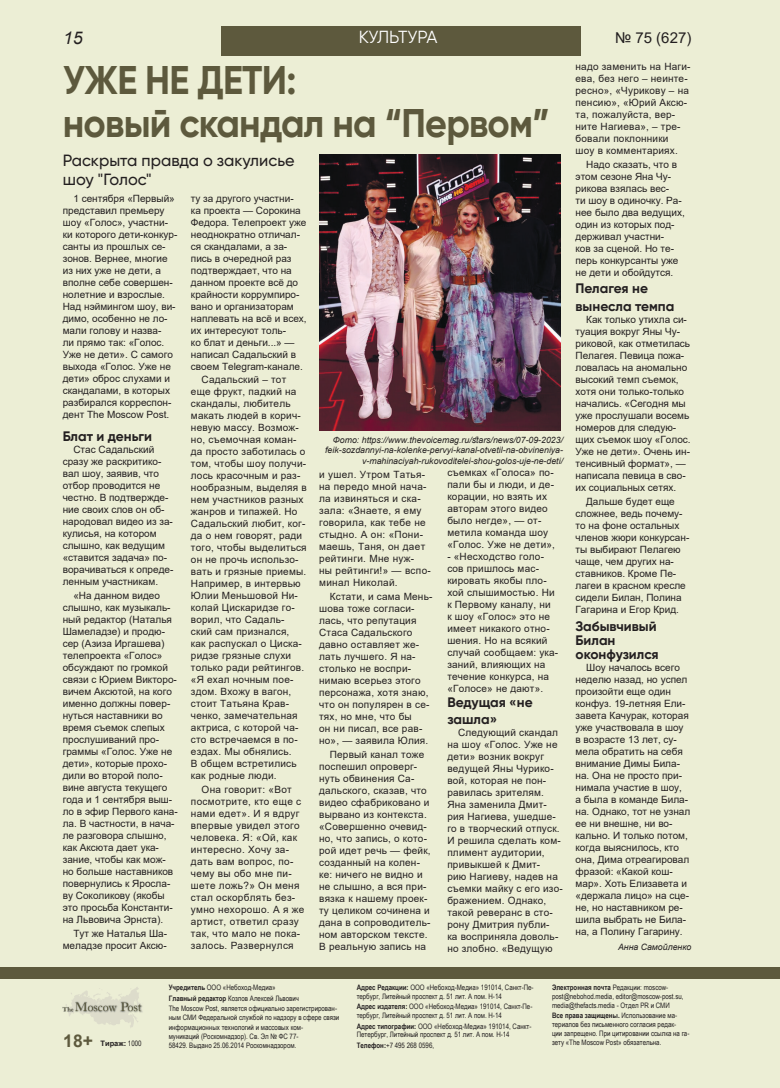
<style>
.page{position:relative;width:780px;height:1088px;background:#eceed5}
.page>*{position:absolute;margin:0;border:0;box-sizing:border-box;transform-origin:0 0}
.заголовок{font:700 40px/43.8px "Gilroy";letter-spacing:-.02em;color:#5d593d;scale:.94 1}
.одзаголовок{font:17.5px "Gilroy";letter-spacing:-.02em;color:#fff}
.t1{font:700 17.5px "Arial";color:#5d593d}
.t2{font:italic 17.5px "Arial";color:#231f20}
.врезка{font:500 16.25px/19.5px "Gilroy";color:#231f20}
.t3{font:15px "Arial";color:#231f20}
.анонс{font:700 13.75px/17.5px "Gilroy";color:#231f20}
.text{font:10px/12px "Arial";color:#231f20}
.text-2{font:10px/12px "Arial";letter-spacing:.02em;color:#231f20}
.text-3{font:10px/12px "Arial";letter-spacing:.03em;color:#231f20}
.подпись_фото{font:italic 8.75px/10.5px "Arial";color:#231f20;text-align:right}
.t4{font:7.5px/8.8px "Arial Narrow";color:#231f20}
.t5{font:700 7.5px "Arial";color:#231f20}
.s1{font-weight:700}
.s2{font-family:"Arial Narrow";font-weight:400}
</style>
<div class="page">
<div style="left:221px;top:26px;width:359px;height:30px;background:#5d593d"></div>
<svg style="left:62px;top:987px;width:80px;height:41px"></svg>
<div style="left:0;top:967px;width:780px;height:11px;background:#5d593d"></div>
<img style="left:319px;top:155px;width:241px;height:276px">
<p class="одзаголовок" style="left:358px;top:26px;width:80px">КУЛЬТУРА</p>
<p class="заголовок" style="left:63px;top:58px;width:519px">УЖЕ НЕ ДЕТИ:<br>новый скандал на “Первом”</p>
<h2 class="t2" style="left:63px;top:26px;width:21px">15</h2>
<h3 class="t3" style="left:615px;top:27px;width:78px">№ 75 (627)</h3>
<p class="text-2" style="left:575px;top:60px;width:116px">надо заменить на Наги&shy;ева, без него – неинте&shy;ресно», «Чурикову – на пенсию», «Юрий Аксю&shy;та, пожалуйста, вер&shy;ните Нагиева», – тре&shy;бовали поклонники<br>шоу в комментариях.</p>
<p class="text" style="left:575px;top:158px;width:111px;text-indent:11px">Надо сказать, что в этом сезоне Яна Чу&shy;рикова взялась вес-<br>ти шоу в одиночку. Ра&shy;нее было два ведущих, один из которых под&shy;держивал участни-<br>ков за сценой. Но те&shy;перь конкурсанты уже не дети и обойдутся.</p>
<p class="анонс" style="left:575px;top:280px;width:100px">Пелагея не вынесла темпа</p>
<p class="text" style="left:575px;top:313px;width:117px;text-indent:11px">Как только утихла си&shy;туация вокруг Яны Чу&shy;риковой, как отметилась<br>Пелагея. Певица пожа&shy;ловалась на аномально высокий темп съемок, хотя они только-только начались. «Сегодня мы уже прослушали восемь номеров для следую&shy;щих съемок шоу «Голос.<br>Уже не дети». Очень ин&shy;тенсивный формат», — написала певица в сво&shy;их социальных сетях.</p>
<p class="text" style="left:575px;top:495px;width:115px;text-indent:11px">Дальше будет еще сложнее, ведь почему&shy;то на фоне остальных членов жюри конкурсан&shy;ты выбирают Пелагею чаще, чем других на&shy;ставников. Кроме Пе&shy;лагеи в красном кресле сидели Билан, Полина<br>Гагарина и Егор Крид.</p>
<p class="анонс" style="left:575px;top:620px;width:85px;line-height:13.8px">Забывчивый<br>Билан оконфузился</p>
<p class="text" style="left:575px;top:661px;width:116px;text-indent:11px">Шоу началось всего неделю назад, но успел произойти еще один конфуз. 19-летняя Ели&shy;завета Качурак, которая уже участвовала в шоу в возрасте 13 лет, су&shy;мела обратить на себя внимание Димы Била&shy;на. Она не просто при&shy;нимала участие в шоу,<br>а была в команде Била&shy;на. Однако, тот не узнал ее ни внешне, ни во&shy;кально. И только потом, когда выяснилось, кто она, Дима отреагировал фразой: «Какой кош&shy;мар». Хоть Елизавета и «держала лицо» на сце&shy;не, но наставником ре&shy;шила выбрать не Била&shy;на, а Полину Гагарину.</p>
<p class="подпись_фото" style="left:618px;top:942px;width:75px">Анна Самойленко</p>
<p class="врезка" style="left:63px;top:150px;width:233px">Раскрыта правда о закулисье шоу "Голос"</p>
<p class="text" style="left:63px;top:192px;width:116px;text-indent:11px">1 сентября «Первый» представил премьеру шоу «Голос», участни&shy;ки которого дети-конкур&shy;санты из прошлых се&shy;зонов. Вернее, многие из них уже не дети, а вполне себе совершен&shy;нолетние и взрослые.<br>Над нэймингом шоу, ви&shy;димо, особенно не ло&shy;мали голову и назва-<br>ли прямо так: «Голос.<br>Уже не дети». С самого выхода «Голос. Уже не дети» оброс слухами и скандалами, в которых разбирался корреспон&shy;дент The Moscow Post.</p>
<p class="анонс" style="left:63px;top:428px;width:91px">Блат и деньги</p>
<p class="text" style="left:63px;top:444px;width:112px;text-indent:11px">Стас Садальский сразу же раскритико&shy;вал шоу, заявив, что отбор проводится не честно. В подтвержде&shy;ние своих слов он об&shy;народовал видео из за&shy;кулисья, на котором слышно, как ведущим «ставится задача» по&shy;ворачиваться к опреде&shy;ленным участникам.</p>
<p class="text" style="left:63px;top:589px;width:117px;text-indent:11px">«На данном видео слышно, как музыкаль&shy;ный редактор (Наталья<br>Шамеладзе) и продю&shy;сер (Азиза Иргашева) телепроекта «Голос» обсуждают по громкой связи с Юрием Викторо&shy;вичем Аксютой, на кого именно должны повер&shy;нуться наставники во время съемок слепых прослушиваний про&shy;граммы «Голос. Уже не дети», которые прохо&shy;дили во второй поло&shy;вине августа текущего года и 1 сентября выш&shy;ло в эфир Первого кана&shy;ла. В частности, в нача&shy;ле разговора слышно, как Аксюта дает ука&shy;зание, чтобы как мож&shy;но больше наставников повернулись к Яросла&shy;ву Соколикову (якобы это просьба Константи&shy;на Львовича Эрнста).</p>
<p class="text" style="left:63px;top:927px;width:106px;text-align:right">Тут же Наталья Ша&shy;меладзе просит Аксю-</p>
<p class="text" style="left:191px;top:192px;width:117px">ту за другого участни-<br>ка проекта — Сорокина<br>Федора. Телепроект уже неоднократно отличал&shy;ся скандалами, а за&shy;пись в очередной раз подтверждает, что на данном проекте всё до крайности коррумпиро&shy;вано и организаторам наплевать на всё и всех, их интересуют толь-<br>ко блат и деньги...» — написал Садальский в своем Telegram-канале.</p>
<p class="text-2" style="left:191px;top:374px;width:117px;text-indent:11px">Садальский – тот еще фрукт, падкий на скандалы, любитель макать людей в корич&shy;невую массу. Возмож&shy;но, съемочная коман&shy;да просто заботилась о том, чтобы шоу получи&shy;лось красочным и раз&shy;нообразным, выделяя в нем участников разных жанров и типажей. Но<br>Садальский любит, ког&shy;да о нем говорят, ради того, чтобы выделиться он не прочь использо&shy;вать и грязные приемы.<br>Например, в интервью<br>Юлии Меньшовой Ни&shy;колай Цискаридзе го&shy;ворил, что Садаль&shy;ский сам признался,<br>как распускал о Циска&shy;ридзе грязные слухи только ради рейтингов. «Я ехал ночным пое&shy;здом. Вхожу в вагон, стоит Татьяна Крав&shy;ченко, замечательная актриса, с которой ча&shy;сто встречаемся в по&shy;ездах. Мы обнялись.<br>В общем встретились как родные люди.</p>
<p class="text-3" style="left:191px;top:784px;width:115px;text-indent:11px">Она говорит: «Вот посмотрите, кто еще с нами едет». И я вдруг впервые увидел этого человека. Я: «Ой, как интересно. Хочу за&shy;дать вам вопрос, по&shy;чему вы обо мне пи&shy;шете ложь?» Он меня стал оскорблять без&shy;умно нехорошо. А я же артист, ответил сразу так, что мало не пока&shy;залось. Развернулся</p>
<p class="подпись_фото" style="left:325px;top:434px;width:239px">Фото: https://www.thevoicemag.ru/stars/news/07-09-2023/ feik-sozdannyi-na-kolenke-pervyi-kanal-otvetil-na-obvineniya&shy;v-mahinaciyah-rukovoditelei-shou-golos-uje-ne-deti/</p>
<p class="text-2" style="left:447px;top:466px;width:109px">съемках «Голоса» по&shy;пали бы и люди, и де&shy;корации, но взять их авторам этого видео было негде», — от&shy;метила команда шоу «Голос. Уже не дети»,</p>
<p class="text-2" style="left:447px;top:550px;width:112px">- «Несходство голо&shy;сов пришлось мас&shy;кировать якобы пло&shy;хой слышимостью. Ни к Первому каналу, ни<br>к шоу «Голос» это не имеет никакого отно&shy;шения. Но на всякий случай сообщаем: ука&shy;заний, влияющих на течение конкурса, на «Голосе» не дают».</p>
<p class="анонс" style="left:447px;top:693px;width:87px">Ведущая «не зашла»</p>
<p class="text-2" style="left:447px;top:727px;width:117px;text-indent:11px">Следующий скандал на шоу «Голос. Уже не дети» возник вокруг ведущей Яны Чурико&shy;вой, которая не пон&shy;равилась зрителям.<br>Яна заменила Дмит&shy;рия Нагиева, ушедше&shy;го в творческий отпуск.<br>И решила сделать ком&shy;плимент аудитории, привыкшей к Дмит-<br>рию Нагиеву, надев на съемки майку с его изо&shy;бражением. Однако, такой реверанс в сто&shy;рону Дмитрия публи-<br>ка восприняла доволь&shy;но злобно. «Ведущую</p>
<p class="text-3" style="left:319px;top:469px;width:113px">и ушел. Утром Татья&shy;на передо мной нача&shy;ла извиняться и ска&shy;зала: «Знаете, я ему говорила, как тебе не стыдно. А он: «Пони&shy;маешь, Таня, он дает рейтинги. Мне нуж-<br>ны рейтинги!» — вспо&shy;минал Николай.</p>
<p class="text-2" style="left:319px;top:590px;width:115px;text-indent:11px">Кстати, и сама Мень&shy;шова тоже согласи&shy;лась, что репутация<br>Стаса Садальского давно оставляет же&shy;лать лучшего. Я на&shy;столько не воспри&shy;нимаю всерьез этого персонажа, хотя знаю, что он популярен в се&shy;тях, но мне, что бы<br>он ни писал, все рав&shy;но», — заявила Юлия.</p>
<p class="text-2" style="left:319px;top:748px;width:113px;text-indent:11px">Первый канал тоже поспешил опроверг&shy;нуть обвинения Са&shy;дальского, сказав, что видео сфабриковано и вырвано из контекста. «Совершенно очевид&shy;но, что запись, о кото&shy;рой идет речь — фейк, созданный на колен&shy;ке: ничего не видно и не слышно, а вся при&shy;вязка к нашему проек&shy;ту целиком сочинена и дана в сопроводитель&shy;ном авторском тексте.<br>В реальную запись на</p>
<h2 class="t1" style="left:63px;top:1028px;width:31px">18+</h2>
<p class="t4" style="left:169px;top:982px;width:170px;line-height:10.5px"><span class="s1">Учредитель</span> ООО «Небоход-Медиа»<br><span class="s1">Главный редактор</span> Козлов Алексей Львович<br>The Moscow Post, является официально зарегистрирован-</p>
<p class="t4" style="left:169px;top:1012px;width:172px;line-height:10.5px">ным СМИ Федеральной службой по надзору в сфере связи информационных технологий и массовых ком-</p>
<p class="t4" style="left:169px;top:1032px;width:131px">муникаций (Роскомнадзор). Св. Эл № ФС 77-<br>58429. Выдано 25.06.2014 Роскомнадзором.</p>
<p class="t4" style="left:356px;top:983px;width:178px"><span class="s1">Адрес Редакции:</span> ООО «Небоход-Медиа» 191014, Санкт-Пе&shy;тербург, Литейный проспект д. 51 лит. А пом. H-14</p>
<p class="t4" style="left:356px;top:1002px;width:177px"><span class="s1">Адрес издателя:</span> ООО «Небоход-Медиа» 191014, Санкт-Пе&shy;тербург, Литейный проспект д. 51 лит. А пом. H-14</p>
<p class="t4" style="left:356px;top:1021px;width:176px"><span class="s1">Адрес типографии:</span> ООО «Небоход-Медиа» 191014, Санкт-<br>Петербург, Литейный проспект д. 51 лит. А пом. H-14</p>
<p class="t5" style="left:100px;top:1038px;width:43px">Тираж: <span class="s2">1000</span></p>
<p class="t4" style="left:356px;top:1040px;width:79px"><span class="s1">Телефон:</span>+7 495 268 0596,</p>
<p class="t4" style="left:552px;top:983px;width:133px"><span class="s1">Электронная почта</span> Редакции: moscow&shy;post@nebohod.media, editor@moscow-post.su, media@thefacts.media - Отдел PR и СМИ</p>
<p class="t4" style="left:552px;top:1011px;width:139px"><span class="s1">Все права защищены.</span> Использование ма&shy;териалов без письменного согласия редак-<br>ции запрещено. При цитировании ссылка на га&shy;зету «The Moscow Post» обязательна.</p>
</div>
